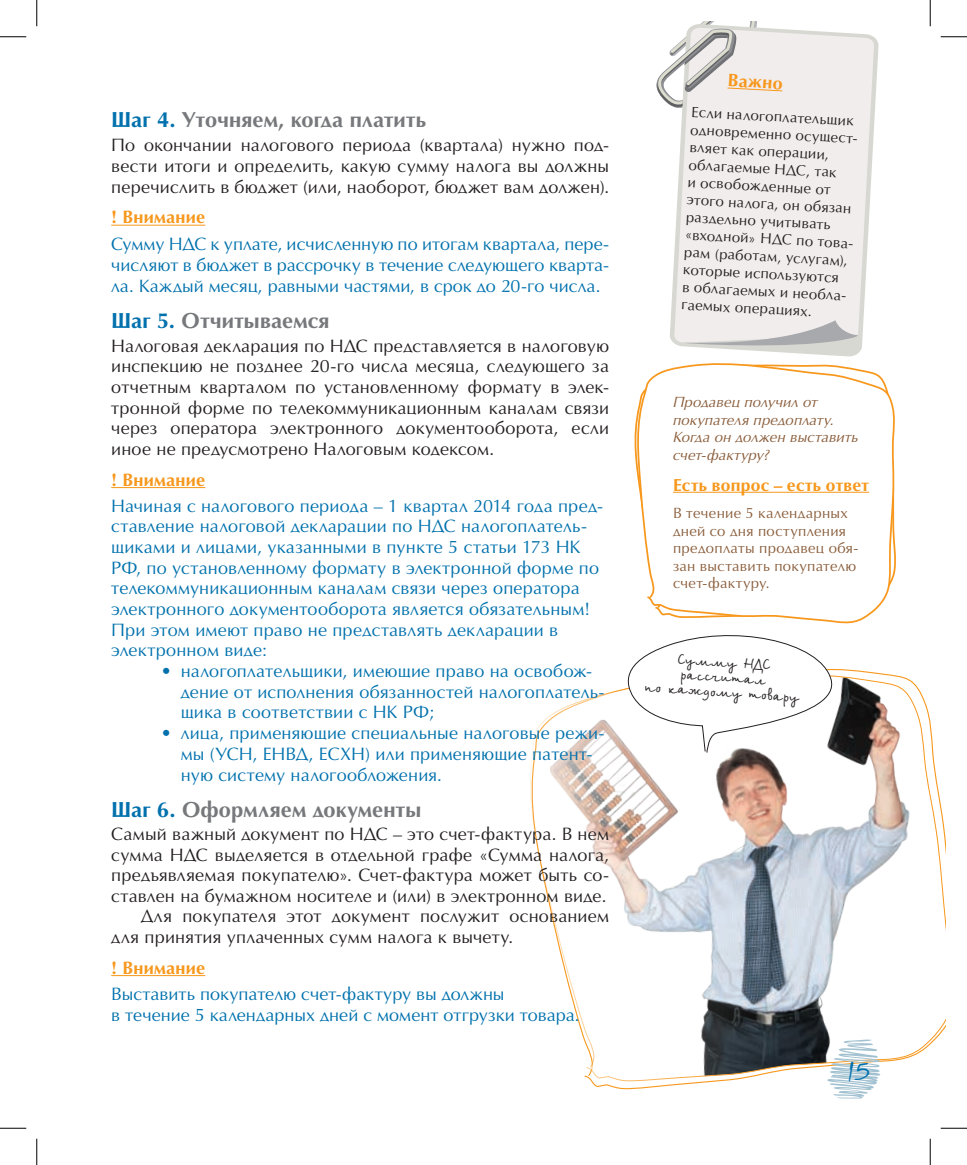
<style>
.page{position:relative;width:967px;height:1165px;background:#fff}
.page>*{position:absolute;margin:0;border:0;box-sizing:border-box;transform-origin:0 0}
.t1{font:24.5px "Birch C";color:#0071ad}
.podzag1{font:700 21.88px "AG Opus HRC";letter-spacing:.01em;color:#76787b}
.vnimanie_txt{font:18.03px/20.7px "AG Opus HRC";letter-spacing:.01em;color:#0071ad}
.main_txt-1{font:18.03px/20.7px "AG Opus HRC";letter-spacing:.01em;color:#231f20;text-align:justify}
.main_txt{font:18.03px/21px "AG Opus HRC";letter-spacing:.01em;color:#231f20}
.Vnimanie{font:700 18.03px "AG Opus HRC";letter-spacing:.02em;color:#f7981d}
.Vnimanie-2{font:700 17.5px "AG Opus HRC";letter-spacing:.02em;color:#f7981d}
.zakon_txt{font:14.88px/17.5px "AG Opus HRC";color:#231f20}
.zakon_txt-2{font:14.88px/17.5px "AG Opus HRC";letter-spacing:.02em;color:#8a5d3b}
.zakon_txt-3{font:italic 14.88px/17.5px "AG Opus HRC";letter-spacing:.005em;color:#8a5d3b}
.babl{font:14.88px/14.9px "Birch C";color:#231f20;text-align:center}
.s1{color:#0071ad}
</style>
<div class="page">
<svg style="left:530px;top:673px;width:415px;height:409px"></svg>
<svg style="left:621px;top:635px;width:220px;height:118px"></svg>
<svg style="left:635px;top:363px;width:261px;height:261px"></svg>
<hr style="left:673px;top:492px;width:196px;height:1px;background:#f7981d">
<svg style="left:670px;top:37px;width:208px;height:320px"></svg>
<svg style="left:674px;top:29px;width:200px;height:314px;background:#f1ecec"></svg>
<svg style="left:682px;top:320px;width:176px;height:28px;background:#dad8d8"></svg>
<svg style="left:656px;top:22px;width:127px;height:86px"></svg>
<hr style="left:111px;top:225px;width:94px;height:1px;background:#f7981d">
<hr style="left:111px;top:487px;width:94px;height:1px;background:#f7981d">
<hr style="left:111px;top:975px;width:94px;height:1px;background:#f7981d">
<svg style="left:827px;top:1039px;width:53px;height:59px"></svg>
<svg style="left:0;top:36px;width:26px;height:1px"></svg>
<svg style="left:940px;top:36px;width:26px;height:1px"></svg>
<svg style="left:0;top:1128px;width:26px;height:1px"></svg>
<svg style="left:940px;top:1128px;width:26px;height:1px"></svg>
<svg style="left:36px;top:0;width:1px;height:26px"></svg>
<svg style="left:36px;top:1139px;width:1px;height:26px"></svg>
<svg style="left:929px;top:0;width:1px;height:26px"></svg>
<svg style="left:929px;top:1139px;width:1px;height:26px"></svg>
<p class="podzag1" style="left:111px;top:107px;width:316px"><span class="s1">Шаг 4.</span> Уточняем, когда платить</p>
<p class="main_txt-1" style="left:111px;top:134px;width:499px">По окончании налогового периода (квартала) нужно под&shy;вести итоги и определить, какую сумму налога вы должны перечислить в бюджет (или, наоборот, бюджет вам должен).</p>
<p class="Vnimanie" style="left:111px;top:207px;width:96px">! Внимание</p>
<p class="vnimanie_txt" style="left:111px;top:233px;width:499px;text-align:justify">Сумму НДС к уплате, исчисленную по итогам квартала, пере&shy;числяют в бюджет в рассрочку в течение следующего кварта&shy;ла. Каждый месяц, равными частями, в срок до 20-го числа.</p>
<p class="podzag1" style="left:111px;top:308px;width:220px"><span class="s1">Шаг 5.</span> Отчитываемся</p>
<p class="main_txt-1" style="left:111px;top:335px;width:499px">Налоговая декларация по НДС представляется в налоговую инспекцию не позднее 20-го числа месяца, следующего за отчетным кварталом по установленному формату в элек&shy;тронной форме по телекоммуникационным каналам связи через оператора электронного документооборота, если иное не предусмотрено Налоговым кодексом.</p>
<p class="Vnimanie" style="left:111px;top:469px;width:96px">! Внимание</p>
<p class="vnimanie_txt" style="left:111px;top:495px;width:493px">Начиная с налогового периода – 1 квартал 2014 года пред&shy;ставление налоговой декларации по НДС налогоплатель&shy;щиками и лицами, указанными в пункте 5 статьи 173 НК РФ, по установленному формату в электронной форме по телекоммуникационным каналам связи через оператора электронного документооборота является обязательным!</p>
<p class="vnimanie_txt" style="left:111px;top:619px;width:448px">При этом имеют право не представлять декларации в электронном виде:</p>
<p class="vnimanie_txt" style="left:181px;top:661px;width:425px;text-indent:-20px">• налогоплательщики, имеющие право на освобож&shy;дение от исполнения обязанностей налогоплатель&shy;щика в соответствии с НК РФ;</p>
<p class="vnimanie_txt" style="left:181px;top:722px;width:425px;text-indent:-20px">• лица, применяющие специальные налоговые режи&shy;мы (УСН, ЕНВД, ЕСХН) или применяющие патент&shy;ную систему налогообложения.</p>
<p class="podzag1" style="left:111px;top:797px;width:311px"><span class="s1">Шаг 6.</span> Оформляем документы</p>
<p class="main_txt-1" style="left:111px;top:824px;width:499px">Самый важный документ по НДС – это счет-фактура. В нем сумма НДС выделяется в отдельной графе «Сумма налога, предъявляемая покупателю». Счет-фактура может быть со&shy;ставлен на бумажном носителе и (или) в электронном виде.</p>
<p class="main_txt" style="left:111px;top:906px;width:499px;text-indent:30px">Для покупателя этот документ послужит основанием для принятия уплаченных сумм налога к вычету.</p>
<p class="Vnimanie" style="left:111px;top:957px;width:96px">! Внимание</p>
<p class="vnimanie_txt" style="left:111px;top:984px;width:470px">Выставить покупателю счет-фактуру вы должны<br>в течение 5 календарных дней с момент отгрузки товара.</p>
<p class="Vnimanie" style="left:728px;top:69px;width:56px;rotate:3deg">Важно</p>
<p class="zakon_txt" style="left:692px;top:103px;width:172px;rotate:3deg">Если налогоплательщик одновременно осущест&shy;вляет как операции, облагаемые НДС, так<br>и освобожденные от этого налога, он обязан раздельно учитывать «входной» НДС по това&shy;рам (работам, услугам), которые используются<br>в облагаемых и необла&shy;гаемых операциях.</p>
<p class="zakon_txt-3" style="left:673px;top:394px;width:187px">Продавец получил от покупателя предоплату.<br>Когда он должен выставить счет-фактуру?</p>
<p class="Vnimanie-2" style="left:673px;top:474px;width:197px">Есть вопрос – есть ответ</p>
<p class="zakon_txt-2" style="left:673px;top:505px;width:187px">В течение 5 календарных дней со дня поступления предоплаты продавец обя&shy;зан выставить покупателю счет-фактуру.</p>
<p class="babl" style="left:647px;top:650px;width:156px;rotate:4deg">Сумму НДС рассчитал<br>по каждому товару</p>
<p class="t1" style="left:847px;top:1055px;width:25px">15</p>
</div>
